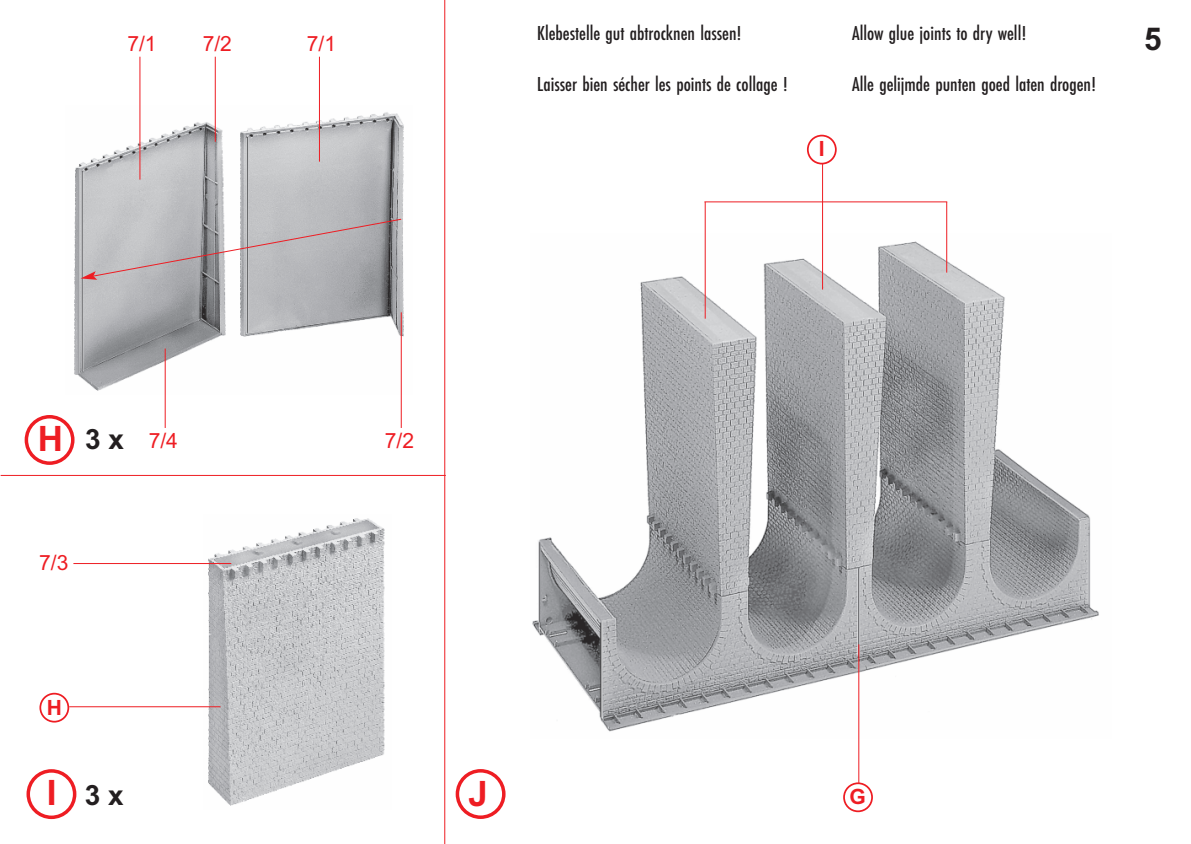
<style>
.page{position:relative;width:1191px;height:844px;background:#fff}
.page>*{position:absolute;margin:0;border:0;box-sizing:border-box;transform-origin:0 0}
.t1{font:700 35px "Arial";color:#ee1d23}
.t2{font:700 31.5px "Arial";color:#231f20}
.t3{font:700 28px "Arial";color:#231f20}
.t4{font:21px "Futura EF Medium Con";color:#231f20}
.t5{font:21px "Arial";color:#ee1d23}
.t6{font:700 21px "Arial";color:#ee1d23}
</style>
<div class="page">
<hr style="left:444px;top:0;width:1px;height:843px;background:#ee1d23">
<hr style="left:1px;top:475px;width:445px;height:1px;background:#ee1d23">
<img style="left:74px;top:106px;width:330px;height:289px">
<img style="left:204px;top:518px;width:181px;height:288px">
<img style="left:532px;top:234px;width:567px;height:504px">
<svg style="left:25px;top:415px;width:50px;height:50px"></svg>
<svg style="left:27px;top:769px;width:49px;height:49px"></svg>
<svg style="left:455px;top:769px;width:50px;height:49px"></svg>
<hr style="left:215px;top:57px;width:1px;height:85px;background:#ee1d23">
<hr style="left:139px;top:57px;width:1px;height:122px;background:#ee1d23">
<hr style="left:319px;top:57px;width:1px;height:105px;background:#ee1d23">
<hr style="left:165px;top:348px;width:1px;height:80px;background:#ee1d23">
<hr style="left:73px;top:563px;width:158px;height:1px;background:#ee1d23">
<hr style="left:69px;top:706px;width:151px;height:1px;background:#ee1d23">
<hr style="left:858px;top:644px;width:1px;height:138px;background:#ee1d23">
<hr style="left:822px;top:164px;width:1px;height:125px;background:#ee1d23">
<hr style="left:704px;top:201px;width:243px;height:1px;background:#ee1d23">
<hr style="left:705px;top:202px;width:1px;height:116px;background:#ee1d23">
<hr style="left:946px;top:202px;width:1px;height:70px;background:#ee1d23">
<hr style="left:401px;top:312px;width:1px;height:116px;background:#ee1d23">
<svg style="left:81px;top:218px;width:321px;height:62px;background:#b6b3b6"></svg>
<svg style="left:843px;top:782px;width:30px;height:30px"></svg>
<svg style="left:39px;top:692px;width:30px;height:30px"></svg>
<svg style="left:807px;top:135px;width:29px;height:29px"></svg>
<p class="t5" style="left:127px;top:32px;width:31px">7/1</p>
<p class="t5" style="left:307px;top:32px;width:31px">7/1</p>
<p class="t5" style="left:203px;top:32px;width:31px">7/2</p>
<p class="t4" style="left:537px;top:25px;width:206px">Klebestelle gut abtrocknen lassen!</p>
<p class="t4" style="left:852px;top:25px;width:176px">Allow glue joints to dry well!</p>
<p class="t4" style="left:537px;top:75px;width:252px">Laisser bien sécher les points de collage !</p>
<p class="t4" style="left:852px;top:75px;width:245px">Alle gelijmde punten goed laten drogen!</p>
<p class="t6" style="left:819px;top:137px;width:7px">I</p>
<h2 class="t2" style="left:1144px;top:20px;width:19px">5</h2>
<h1 class="t1" style="left:38px;top:418px;width:27px">H</h1>
<h3 class="t3" style="left:85px;top:423px;width:40px">3 x</h3>
<p class="t5" style="left:149px;top:428px;width:31px">7/4</p>
<p class="t5" style="left:39px;top:550px;width:31px">7/3</p>
<p class="t6" style="left:47px;top:695px;width:17px">H</p>
<p class="t5" style="left:385px;top:428px;width:31px">7/2</p>
<h1 class="t1" style="left:47px;top:772px;width:11px">I</h1>
<h1 class="t1" style="left:468px;top:773px;width:21px">J</h1>
<h3 class="t3" style="left:85px;top:778px;width:40px">3 x</h3>
<p class="t6" style="left:849px;top:784px;width:18px">G</p>
</div>
